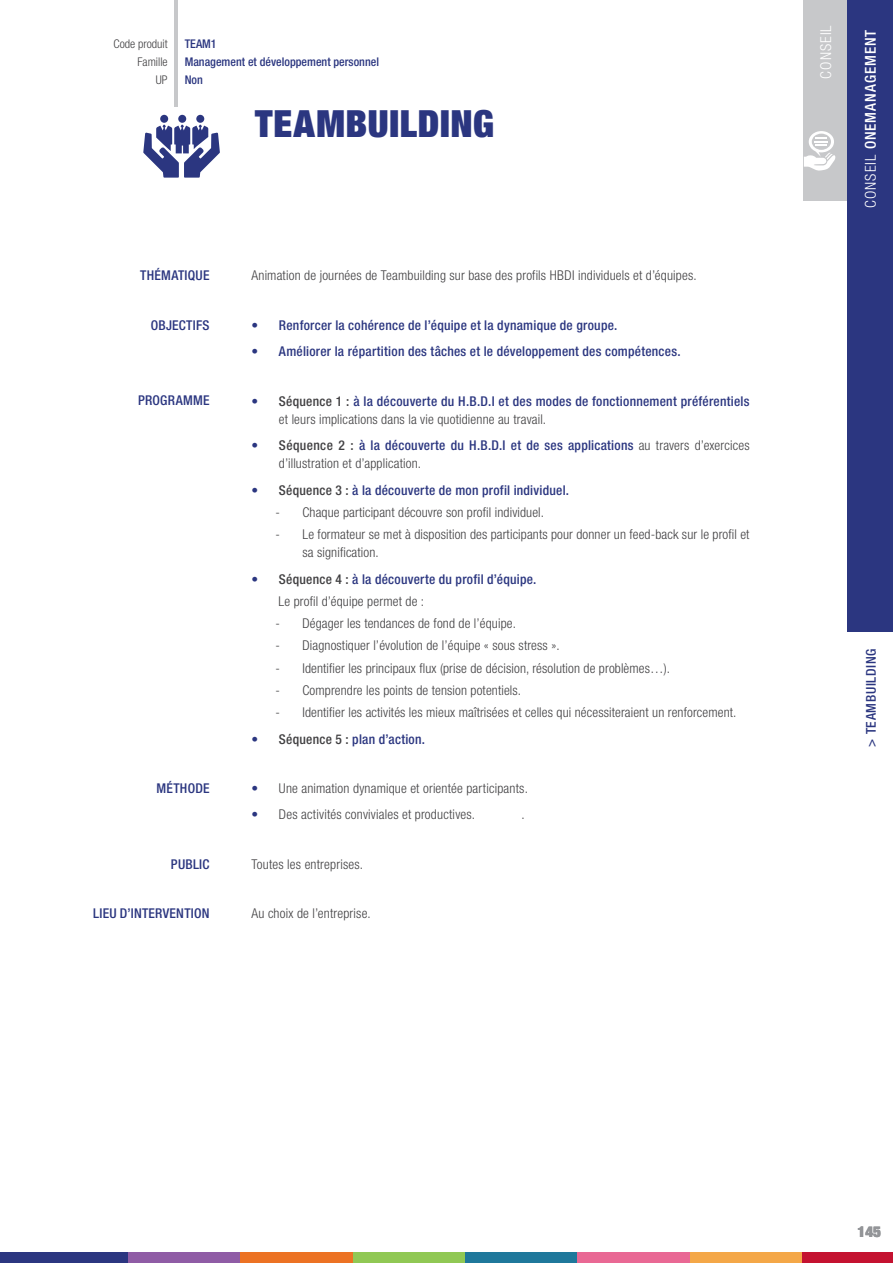
<style>
.page{position:relative;width:893px;height:1263px;background:#fff}
.page>*{position:absolute;margin:0;border:0;box-sizing:border-box;transform-origin:0 0}
.t1{font:900 expanded 37.5px "Helvetica Neue";letter-spacing:.02em;color:#2b3680}
.t2{font:500 condensed 15px "Helvetica Neue";letter-spacing:.06em;color:#fff}
.t3{font:300 condensed 15px "Helvetica Neue";letter-spacing:.07em;color:#fff}
.t4{font:900 expanded 15px "Helvetica Neue";color:#939598}
.t5{font:300 condensed 13.5px/18px "Helvetica Neue";letter-spacing:.01em;color:#414042}
.t6{font:500 condensed 13.5px/18px "Helvetica Neue";letter-spacing:.02em;color:#2b3680}
.t7{font:500 condensed 13.5px "Helvetica Neue";letter-spacing:.05em;color:#2b3680}
.t8{font:500 condensed 12px "Helvetica Neue";color:#2b3680}
.t9{font:300 condensed 12px "Helvetica Neue";color:#414042}
.s1{font-weight:300}
.s2{color:#414042}
.s3{font-weight:300;color:#414042}
.s4{color:#2b3680}
.s5{font-weight:500}
.s6{font-weight:500;color:#2b3680}
</style>
<div class="page">
<div style="left:689px;top:1252px;width:113px;height:11px;background:#f4a747"></div>
<div style="left:577px;top:1252px;width:112px;height:11px;background:#e96894"></div>
<div style="left:464px;top:1252px;width:113px;height:11px;background:#1f789b"></div>
<div style="left:352px;top:1252px;width:113px;height:11px;background:#90c854"></div>
<div style="left:240px;top:1252px;width:112px;height:11px;background:#ec7223"></div>
<div style="left:127px;top:1252px;width:113px;height:11px;background:#8f5ca5"></div>
<div style="left:0;top:1252px;width:128px;height:11px;background:#2b3680"></div>
<div style="left:802px;top:1252px;width:91px;height:11px;background:#c41230"></div>
<div style="left:804px;top:0;width:43px;height:201px;background:#c7c8ca"></div>
<svg style="left:804px;top:131px;width:31px;height:40px"></svg>
<div style="left:847px;top:0;width:46px;height:631px;background:#2b3680"></div>
<hr style="left:174px;top:0;width:4px;height:106px;background:#c7c8ca">
<div style="left:178px;top:115px;width:8px;height:8px;background:#2b3680;border-radius:50%"></div>
<div style="left:196px;top:115px;width:8px;height:8px;background:#2b3680;border-radius:50%"></div>
<svg style="left:143px;top:125px;width:77px;height:53px"></svg>
<div style="left:160px;top:115px;width:8px;height:8px;background:#2b3680;border-radius:50%"></div>
<p class="t9" style="left:114px;top:37px;width:56px">Code produit</p>
<p class="t8" style="left:185px;top:36px;width:33px">TEAM1</p>
<p class="t9" style="left:138px;top:55px;width:32px">Famille</p>
<p class="t8" style="left:185px;top:54px;width:196px">Management et développement personnel</p>
<p class="t9" style="left:156px;top:73px;width:13px">UP</p>
<p class="t8" style="left:185px;top:72px;width:20px">Non</p>
<h1 class="t1" style="left:255px;top:99px;width:240px">TEAMBUILDING</h1>
<p class="t6" style="left:140px;top:266px;width:71px">THÉMATIQUE</p>
<p class="t5" style="left:251px;top:267px;width:447px">Animation de journées de Teambuilding sur base des profils HBDI individuels et d’équipes.</p>
<p class="t6" style="left:151px;top:316px;width:60px">OBJECTIFS</p>
<p class="t6" style="left:251px;top:316px;width:367px">• Renforcer la cohérence de l’équipe et la dynamique de groupe.</p>
<p class="t6" style="left:251px;top:342px;width:431px">• Améliorer la répartition des tâches et le développement des compétences.</p>
<p class="t6" style="left:138px;top:391px;width:73px">PROGRAMME</p>
<p class="t6" style="left:279px;top:392px;width:472px;text-indent:-28px"><span class="s1">•</span> <span class="s2">Séquence 1 :</span> à la découverte du H.B.D.I et des modes de fonctionnement préférentiels <span class="s3">et leurs implications dans la vie quotidienne au travail.</span></p>
<p class="t5" style="left:279px;top:436px;width:472px;text-indent:-28px"><span class="s4">•</span> <span class="s5">Séquence 2 :</span> <span class="s6">à la découverte du H.B.D.I et de ses applications</span> au travers d’exercices d’illustration et d’application.</p>
<p class="t6" style="left:251px;top:481px;width:319px"><span class="s1">•</span> <span class="s2">Séquence 3 :</span> à la découverte de mon profil individuel.</p>
<p class="t5" style="left:275px;top:503px;width:270px">- Chaque participant découvre son profil individuel.</p>
<p class="t5" style="left:302px;top:525px;width:449px;text-indent:-27px">- Le formateur se met à disposition des participants pour donner un feed-back sur le profil et sa signification.</p>
<p class="t6" style="left:278px;top:567px;width:259px;line-height:22.2px;text-indent:-27px"><span class="s1">•</span> <span class="s2">Séquence 4 :</span> à la découverte du profil d’équipe.<br><span class="s3">Le profil d’équipe permet de :</span></p>
<p class="t5" style="left:275px;top:614px;width:242px">- Dégager les tendances de fond de l’équipe.</p>
<p class="t5" style="left:275px;top:636px;width:286px">- Diagnostiquer l’évolution de l’équipe « sous stress ».</p>
<p class="t5" style="left:275px;top:659px;width:396px">- Identifier les principaux flux (prise de décision, résolution de problèmes…).</p>
<p class="t5" style="left:275px;top:681px;width:247px">- Comprendre les points de tension potentiels.</p>
<p class="t5" style="left:275px;top:703px;width:462px">- Identifier les activités les mieux maîtrisées et celles qui nécessiteraient un renforcement.</p>
<p class="t6" style="left:251px;top:730px;width:175px"><span class="s1">•</span> <span class="s2">Séquence 5 :</span> plan d’action.</p>
<p class="t6" style="left:157px;top:779px;width:54px">MÉTHODE</p>
<p class="t5" style="left:251px;top:779px;width:278px"><span class="s4">•</span> Une animation dynamique et orientée participants.</p>
<p class="t5" style="left:251px;top:805px;width:225px"><span class="s4">•</span> Des activités conviviales et productives.</p>
<p class="t5" style="left:521px;top:805px;width:5px">.</p>
<p class="t6" style="left:171px;top:855px;width:40px">PUBLIC</p>
<p class="t5" style="left:251px;top:855px;width:113px">Toutes les entreprises.</p>
<p class="t6" style="left:93px;top:904px;width:118px">LIEU D’INTERVENTION</p>
<p class="t5" style="left:251px;top:904px;width:121px">Au choix de l’entreprise.</p>
<p class="t3" style="left:817px;top:79px;width:55px;rotate:-90deg">CONSEIL</p>
<p class="t2" style="left:862px;top:208px;width:179px;rotate:-90deg"><span class="s1">CONSEIL</span> ONEMANAGEMENT</p>
<p class="t7" style="left:863px;top:747px;width:100px;rotate:-90deg">&gt; TEAMBUILDING</p>
<p class="t4" style="left:858px;top:1222px;width:25px">145</p>
</div>
